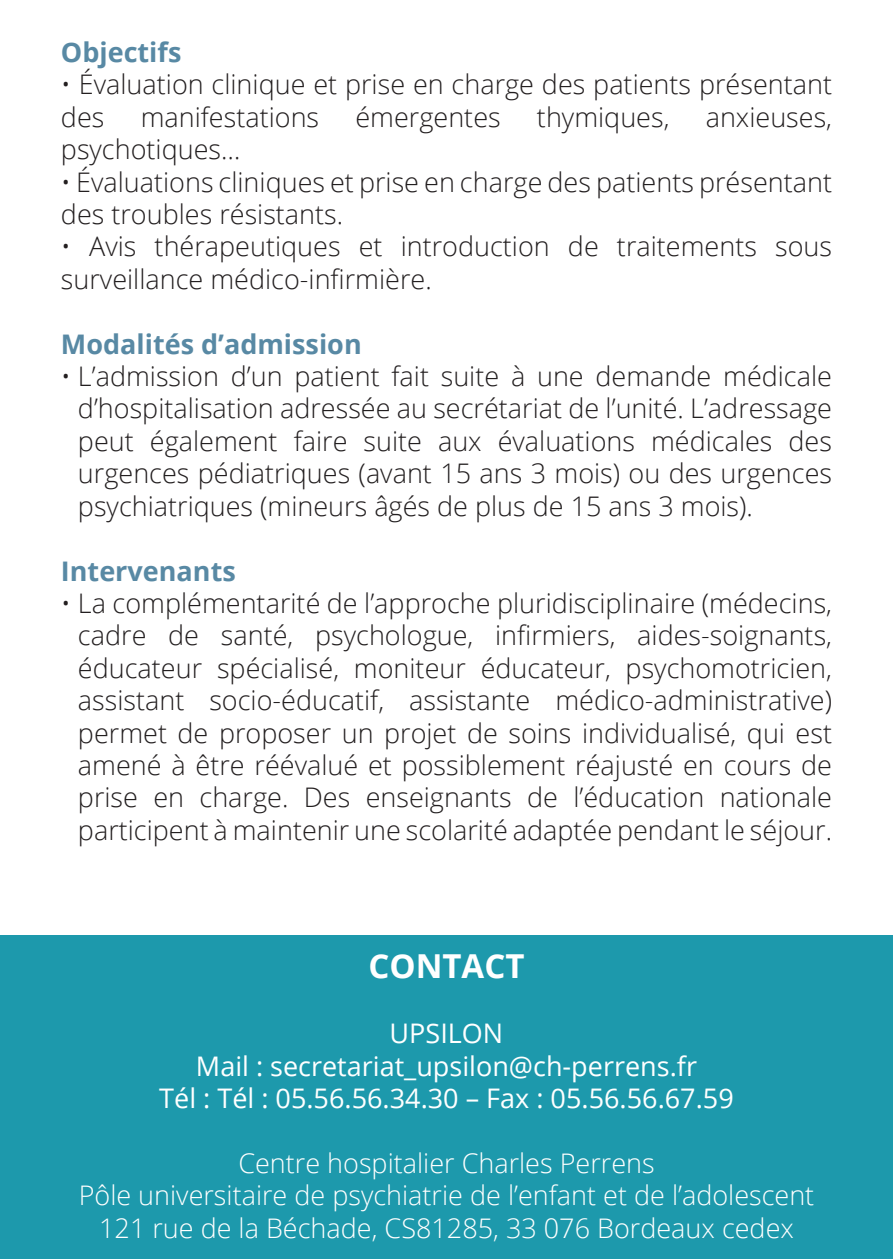
<style>
.page{position:relative;width:893px;height:1259px;background:#fff}
.page>*{position:absolute;margin:0;border:0;box-sizing:border-box;transform-origin:0 0}
.t1{font:700 33px "Open Sans";color:#fff}
.t2{font:300 27px/32.4px "Open Sans";color:#231f20}
.t3{font:300 27px "Open Sans";color:#fff}
.t4{font:27px "Open Sans";color:#fff}
.t5{font:700 27px "Open Sans";color:#5889a4}
</style>
<div class="page">
<div style="left:0;top:935px;width:893px;height:324px;background:#1d99ac"></div>
<p class="t5" style="left:61px;top:33px;width:122px">Objectifs</p>
<p class="t2" style="left:61px;top:68px;width:773px">• Évaluation clinique et prise en charge des patients présentant des</p>
<p class="t2" style="left:141px;top:100px;width:180px">manifestations</p>
<p class="t2" style="left:355px;top:100px;width:147px">émergentes</p>
<p class="t2" style="left:537px;top:100px;width:134px">thymiques,</p>
<p class="t2" style="left:706px;top:100px;width:128px">anxieuses,</p>
<p class="t2" style="left:61px;top:132px;width:181px">psychotiques…</p>
<p class="t2" style="left:61px;top:165px;width:773px">• Évaluations cliniques et prise en charge des patients présentant des troubles résistants.</p>
<p class="t2" style="left:61px;top:230px;width:773px">• Avis thérapeutiques et introduction de traitements sous surveillance médico-infirmière.</p>
<p class="t5" style="left:61px;top:325px;width:302px">Modalités d’admission</p>
<p class="t2" style="left:78px;top:359px;width:756px;text-align:justify;text-indent:-17px">• L’admission d’un patient fait suite à une demande médicale d’hospitalisation adressée au secrétariat de l’unité. L’adressage peut également faire suite aux évaluations médicales des urgences pédiatriques (avant 15 ans 3 mois) ou des urgences psychiatriques (mineurs âgés de plus de 15 ans 3 mois).</p>
<p class="t5" style="left:61px;top:551px;width:176px">Intervenants</p>
<p class="t2" style="left:78px;top:586px;width:756px;text-align:justify;text-indent:-17px">• La complémentarité de l’approche pluridisciplinaire (médecins, cadre de santé, psychologue, infirmiers, aides-soignants, éducateur spécialisé, moniteur éducateur, psychomotricien, assistant socio-éducatif, assistante médico-administrative) permet de proposer un projet de soins individualisé, qui est amené à être réévalué et possiblement réajusté en cours de prise en charge. Des enseignants de l’éducation nationale participent à maintenir une scolarité adaptée pendant le séjour.</p>
<p class="t1" style="left:368px;top:943px;width:158px">CONTACT</p>
<p class="t4" style="left:390px;top:1015px;width:115px">UPSILON</p>
<p class="t4" style="left:196px;top:1047px;width:502px">Mail : secretariat_upsilon@ch-perrens.fr</p>
<p class="t4" style="left:159px;top:1079px;width:576px">Tél : Tél : 05.56.56.34.30 – Fax : 05.56.56.67.59</p>
<p class="t3" style="left:238px;top:1144px;width:418px">Centre hospitalier Charles Perrens</p>
<p class="t3" style="left:79px;top:1177px;width:737px">Pôle universitaire de psychiatrie de l’enfant et de l’adolescent</p>
<p class="t3" style="left:99px;top:1209px;width:696px">121 rue de la Béchade, CS81285, 33 076 Bordeaux cedex</p>
</div>
